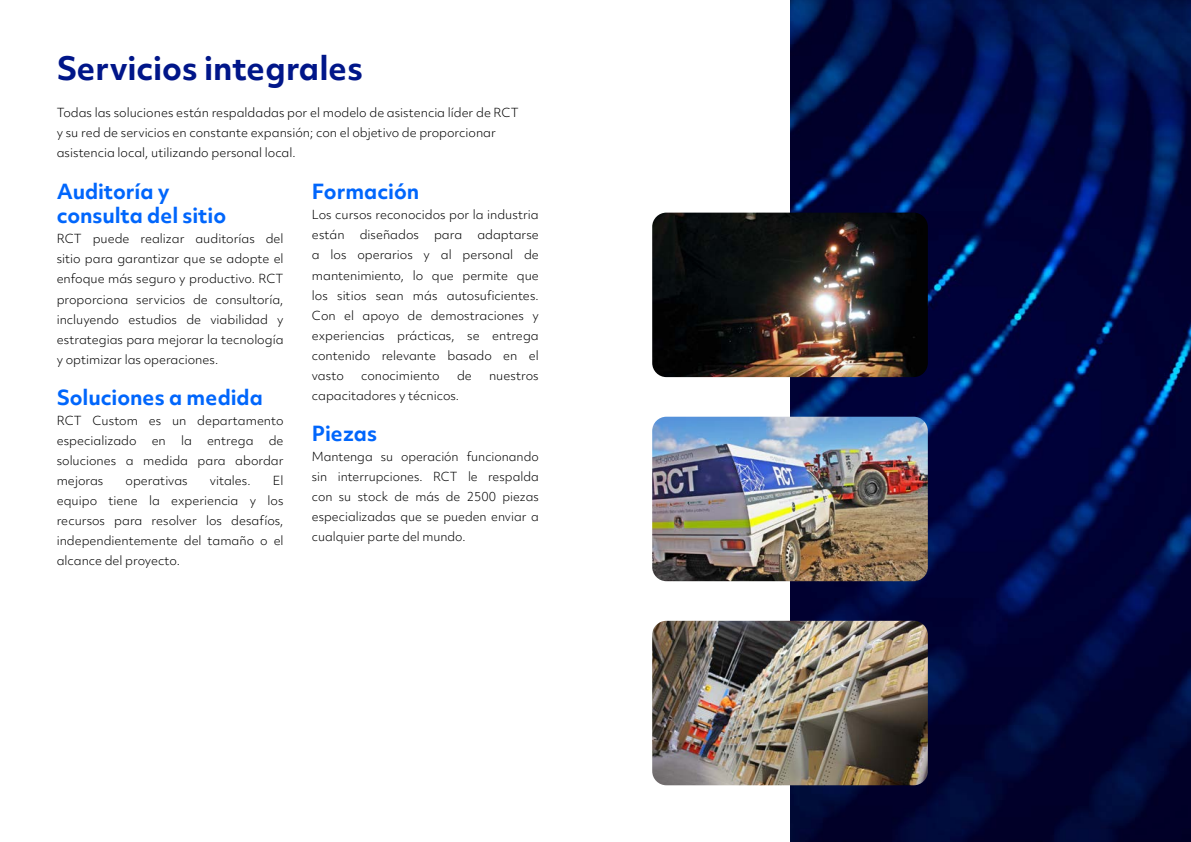
<style>
.page{position:relative;width:1191px;height:842px;background:#fff}
.page>*{position:absolute;margin:0;border:0;box-sizing:border-box;transform-origin:0 0}
.t1{font:700 31px "Objektiv Mk 2";color:#001689}
.t2{font:700 20px/24px "Objektiv Mk 2";color:#0066fc}
.t3{font:300 12px/20px "Objektiv Mk 2";color:#000;text-align:justify}
</style>
<div class="page">
<img style="left:790px;top:0;width:401px;height:842px">
<img style="left:652px;top:213px;width:275px;height:164px">
<img style="left:652px;top:417px;width:275px;height:164px">
<img style="left:652px;top:621px;width:275px;height:164px">
<h1 class="t1" style="left:57px;top:47px;width:307px">Servicios integrales</h1>
<p class="t3" style="left:57px;top:103px;width:463px;text-align:left">Todas las soluciones están respaldadas por el modelo de asistencia líder de RCT y su red de servicios en constante expansión; con el objetivo de proporcionar asistencia local, utilizando personal local.</p>
<h2 class="t2" style="left:312px;top:179px;width:109px">Formación</h2>
<p class="t3" style="left:312px;top:205px;width:228px">Los cursos reconocidos por la industria están</p>
<h2 class="t2" style="left:57px;top:179px;width:171px">Auditoría y consulta del sitio</h2>
<p class="t3" style="left:57px;top:229px;width:228px">RCT puede realizar auditorías del sitio para garantizar que se adopte el enfoque más seguro y productivo. RCT proporciona servicios de consultoría, incluyendo estudios de viabilidad y estrategias para mejorar la tecnología y optimizar las operaciones.</p>
<h2 class="t2" style="left:57px;top:384px;width:208px">Soluciones a medida</h2>
<p class="t3" style="left:57px;top:410px;width:228px">RCT Custom es un departamento especializado</p>
<p class="t3" style="left:312px;top:225px;width:228px;text-indent:165px">adaptarse a los operarios y al personal de mantenimiento, lo que permite que los sitios sean más autosuficientes.<br>Con el apoyo de demostraciones y experiencias prácticas, se entrega contenido relevante basado en el vasto</p>
<p class="t3" style="left:360px;top:225px;width:61px">diseñados</p>
<p class="t3" style="left:434px;top:225px;width:30px">para</p>
<p class="t3" style="left:361px;top:365px;width:80px">conocimiento</p>
<p class="t3" style="left:457px;top:365px;width:16px">de</p>
<p class="t3" style="left:489px;top:365px;width:51px">nuestros</p>
<p class="t3" style="left:312px;top:385px;width:149px">capacitadores y técnicos.</p>
<h2 class="t2" style="left:312px;top:420px;width:67px">Piezas</h2>
<p class="t3" style="left:312px;top:446px;width:228px">Mantenga su operación funcionando sin interrupciones. RCT le respalda con su stock de más de 2500 piezas especializadas que se pueden enviar a cualquier parte del mundo.</p>
<p class="t3" style="left:57px;top:430px;width:228px;text-indent:212px">de soluciones a medida para abordar mejoras</p>
<p class="t3" style="left:152px;top:430px;width:16px">en</p>
<p class="t3" style="left:181px;top:430px;width:12px">la</p>
<p class="t3" style="left:207px;top:430px;width:48px">entrega</p>
<p class="t3" style="left:57px;top:470px;width:228px;text-indent:216px">El equipo tiene la experiencia y los recursos para resolver los desafíos, independientemente del tamaño o el alcance del proyecto.</p>
<p class="t3" style="left:126px;top:470px;width:64px">operativas</p>
<p class="t3" style="left:210px;top:470px;width:42px">vitales.</p>
</div>
